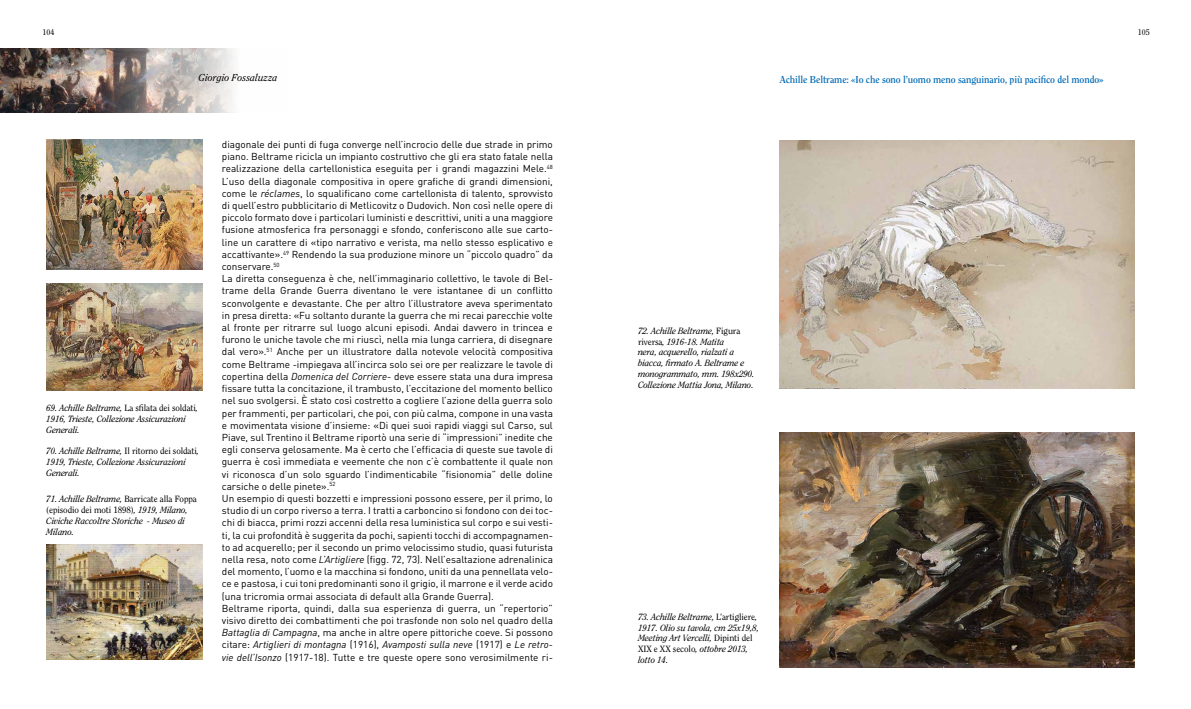
<style>
.page{position:relative;width:1191px;height:709px;background:#fff}
.page>*{position:absolute;margin:0;border:0;box-sizing:border-box;transform-origin:0 0}
.t1{font:10px/12.2px "DIN";color:#000}
.t2{font:700 10px "Clearface";letter-spacing:-.01em;color:#0069b4}
.t3{font:italic 10px "Clearface";color:#000}
.t4{font:italic 9px/10.8px "Clearface";letter-spacing:-.01em;color:#000}
.t5{font:8px "Clearface";color:#000}
.s1{font-style:normal}
.s2{font-style:italic}
</style>
<div class="page">
<img style="left:0;top:48px;width:234px;height:64px">
<img style="left:46px;top:140px;width:156px;height:129px">
<img style="left:780px;top:141px;width:354px;height:247px">
<img style="left:46px;top:283px;width:156px;height:107px">
<img style="left:46px;top:544px;width:156px;height:115px">
<img style="left:780px;top:432px;width:354px;height:235px">
<p class="t5" style="left:43px;top:27px;width:13px">104</p>
<p class="t5" style="left:1137px;top:27px;width:13px">105</p>
<p class="t3" style="left:198px;top:72px;width:81px">Giorgio Fossaluzza</p>
<p class="t2" style="left:780px;top:73px;width:325px">Achille Beltrame: «Io che sono l’uomo meno sanguinario, più pacifico del mondo»</p>
<p class="t4" style="left:46px;top:402px;width:153px">69. Achille Beltrame, <span class="s1">La sfilata dei soldati</span>,<br>1916, Trieste, Collezione Assicurazioni<br>Generali.</p>
<p class="t4" style="left:46px;top:445px;width:154px">70. Achille Beltrame, <span class="s1">Il ritorno dei soldati</span>,<br>1919, Trieste, Collezione Assicurazioni<br>Generali.</p>
<p class="t4" style="left:46px;top:494px;width:152px">71. Achille Beltrame, <span class="s1">Barricate alla Foppa (episodio dei moti 1898)</span>, 1919, Milano,<br>Civiche Raccoltre Storiche - Museo di<br>Milano.</p>
<p class="t1" style="left:222px;top:138px;width:332px">diagonale dei punti di fuga converge nell’incrocio delle due strade in primo piano. Beltrame ricicla un impianto costruttivo che gli era stato fatale nella realizzazione della cartellonistica eseguita per i grandi magazzini Mele.<sup>48<br></sup>L’uso della diagonale compositiva in opere grafiche di grandi dimensioni, come le <span class="s2">réclames</span>, lo squalificano come cartellonista di talento, sprovvisto di quell’estro pubblicitario di Metlicovitz o Dudovich. Non così nelle opere di piccolo formato dove i particolari luministi e descrittivi, uniti a una maggiore fusione atmosferica fra personaggi e sfondo, conferiscono alle sue carto&shy;line un carattere di «tipo narrativo e verista, ma nello stesso esplicativo e accattivante».<sup>49</sup> Rendendo la sua produzione minore un “piccolo quadro” da conservare.<sup>50<br></sup>La diretta conseguenza è che, nell’immaginario collettivo, le tavole di Bel&shy;trame della Grande Guerra diventano le vere istantanee di un conflitto sconvolgente e devastante. Che per altro l’illustratore aveva sperimentato in presa diretta: «Fu soltanto durante la guerra che mi recai parecchie volte al fronte per ritrarre sul luogo alcuni episodi. Andai davvero in trincea e furono le uniche tavole che mi riuscì, nella mia lunga carriera, di disegnare dal vero».<sup>51</sup> Anche per un illustratore dalla notevole velocità compositiva come Beltrame -impiegava all’incirca solo sei ore per realizzare le tavole di copertina della <span class="s2">Domenica del Corriere</span>- deve essere stata una dura impresa fissare tutta la concitazione, il trambusto, l’eccitazione del momento bellico nel suo svolgersi. È stato così costretto a cogliere l’azione della guerra solo per frammenti, per particolari, che poi, con più calma, compone in una vasta e movimentata visione d’insieme: «Di quei suoi rapidi viaggi sul Carso, sul Piave, sul Trentino il Beltrame riportò una serie di “impressioni” inedite che egli conserva gelosamente. Ma è certo che l’efficacia di queste sue tavole di guerra è così immediata e veemente che non c’è combattente il quale non vi riconosca d’un solo sguardo l’indimenticabile “fisionomia” delle doline carsiche o delle pinete».<sup>52<br></sup>Un esempio di questi bozzetti e impressioni possono essere, per il primo, lo studio di un corpo riverso a terra. I tratti a carboncino si fondono con dei toc&shy;chi di biacca, primi rozzi accenni della resa luministica sul corpo e sui vesti&shy;ti, la cui profondità è suggerita da pochi, sapienti tocchi di accompagnamen&shy;to ad acquerello; per il secondo un primo velocissimo studio, quasi futurista nella resa, noto come <span class="s2">L’Artigliere</span> (figg. 72, 73). Nell’esaltazione adrenalinica del momento, l’uomo e la macchina si fondono, uniti da una pennellata velo&shy;ce e pastosa, i cui toni predominanti sono il grigio, il marrone e il verde acido (una tricromia ormai associata di default alla Grande Guerra).<br>Beltrame riporta, quindi, dalla sua esperienza di guerra, un “repertorio” visivo diretto dei combattimenti che poi trasfonde non solo nel quadro della <span class="s2">Battaglia di Campagna</span>, ma anche in altre opere pittoriche coeve. Si possono citare: <span class="s2">Artiglieri di montagna</span> (1916), <span class="s2">Avamposti sulla neve</span> (1917) e <span class="s2">Le retro&shy;vie dell’Isonzo</span> (1917-18). Tutte e tre queste opere sono verosimilmente ri-</p>
<p class="t4" style="left:638px;top:325px;width:118px">72. Achille Beltrame, <span class="s1">Figura riversa</span>, 1916-18. Matita<br>nera, acquerello, rialzati a biacca, firmato A. Beltrame e monogrammato, mm. 198x290.<br>Collezione Mattia Jona, Milano.</p>
<p class="t4" style="left:638px;top:611px;width:122px">73. Achille Beltrame, <span class="s1">L’artigliere</span>,<br>1917. Olio su tavola, cm 25x19,8,<br>Meeting Art Vercelli, <span class="s1">Dipinti del<br>XIX e XX secolo</span>, ottobre 2013, lotto 14.</p>
</div>
